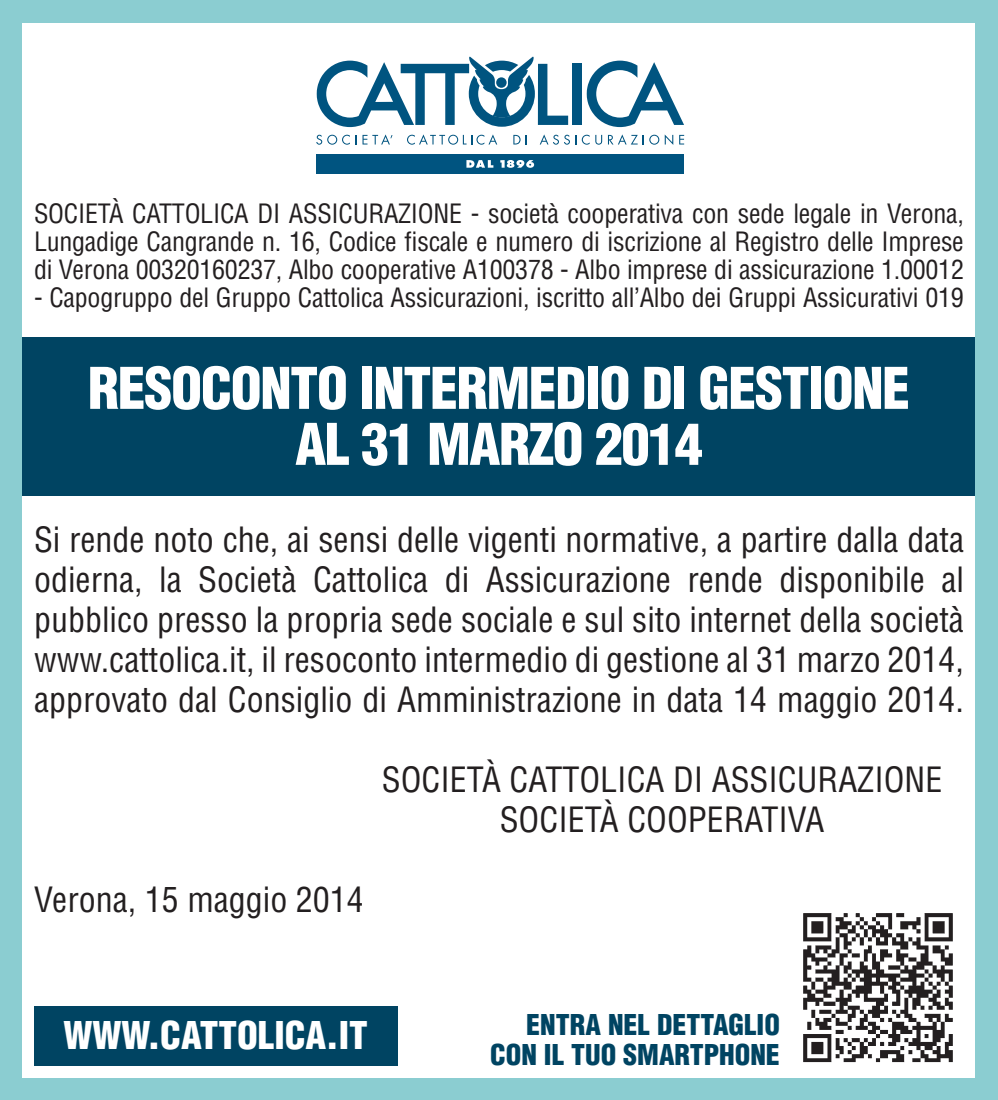
<style>
.page{position:relative;width:998px;height:1100px;background:#8bcdd1}
.page>*{position:absolute;margin:0;border:0;box-sizing:border-box;transform-origin:0 0}
.t1{font:900 condensed 56px/56px "Helvetica LT Std";letter-spacing:-.025em;color:#fff;text-align:center}
.t2{font:900 condensed 37.2px "Helvetica LT Std";color:#fff}
.t3{font:condensed 34px/40px "Helvetica LT Std";color:#231f20;text-align:justify}
.t4{font:900 condensed 28px/30px "Helvetica LT Std";color:#004462;text-align:right}
.t5{font:condensed 26px/28px "Helvetica LT Std";letter-spacing:-.01em;color:#231f20;text-align:justify}
</style>
<div class="page">
<div style="left:23px;top:23px;width:952px;height:1054px;background:#fff"></div>
<div style="left:316px;top:154px;width:368px;height:19px;background:#005480"></div>
<svg style="left:316px;top:135px;width:6px;height:10px"></svg>
<svg style="left:327px;top:135px;width:10px;height:10px"></svg>
<svg style="left:328px;top:136px;width:8px;height:8px"></svg>
<svg style="left:342px;top:135px;width:8px;height:10px"></svg>
<svg style="left:407px;top:134px;width:38px;height:11px"></svg>
<svg style="left:448px;top:135px;width:10px;height:10px"></svg>
<svg style="left:449px;top:136px;width:8px;height:8px"></svg>
<svg style="left:463px;top:134px;width:34px;height:11px"></svg>
<svg style="left:513px;top:135px;width:7px;height:10px"></svg>
<svg style="left:540px;top:134px;width:36px;height:11px"></svg>
<svg style="left:582px;top:135px;width:20px;height:10px"></svg>
<svg style="left:608px;top:134px;width:36px;height:11px"></svg>
<svg style="left:649px;top:135px;width:10px;height:10px"></svg>
<svg style="left:650px;top:136px;width:8px;height:8px"></svg>
<svg style="left:665px;top:134px;width:8px;height:11px"></svg>
<svg style="left:679px;top:135px;width:5px;height:10px"></svg>
<svg style="left:466px;top:160px;width:27px;height:8px"></svg>
<svg style="left:500px;top:160px;width:34px;height:8px"></svg>
<div style="left:572px;top:64px;width:10px;height:61px;background:#005480"></div>
<svg style="left:317px;top:57px;width:251px;height:70px"></svg>
<svg style="left:587px;top:61px;width:97px;height:66px"></svg>
<svg style="left:356px;top:134px;width:36px;height:11px"></svg>
<div style="left:23px;top:337px;width:952px;height:159px;background:#004462"></div>
<img style="left:803px;top:913px;width:150px;height:150px">
<div style="left:34px;top:1007px;width:363px;height:59px;background:#004462"></div>
<p class="t5" style="left:34px;top:199px;width:931px">SOCIETÀ CATTOLICA DI ASSICURAZIONE - società cooperativa con sede legale in Verona, Lungadige Cangrande n. 16, Codice fiscale e numero di iscrizione al Registro delle Imprese di Verona 00320160237, Albo cooperative A100378 - Albo imprese di assicurazione 1.00012</p>
<p class="t5" style="left:34px;top:283px;width:931px">- Capogruppo del Gruppo Cattolica Assicurazioni, iscritto all’Albo dei Gruppi Assicurativi 019</p>
<h1 class="t1" style="left:88px;top:360px;width:824px">RESOCONTO INTERMEDIO DI GESTIONE<br>AL 31 MARZO 2014</h1>
<p class="t3" style="left:34px;top:519px;width:931px">Si rende noto che, ai sensi delle vigenti normative, a partire dalla data odierna, la Società Cattolica di Assicurazione rende disponibile al pubblico presso la propria sede sociale e sul sito internet della società www.cattolica.it, il resoconto intermedio di gestione al 31 marzo 2014, approvato dal Consiglio di Amministrazione in data 14 maggio 2014.</p>
<p class="t3" style="left:382px;top:759px;width:562px;text-align:center">SOCIETÀ CATTOLICA DI ASSICURAZIONE<br>SOCIETÀ COOPERATIVA</p>
<p class="t3" style="left:34px;top:879px;width:331px">Verona, 15 maggio 2014</p>
<p class="t2" style="left:63px;top:1012px;width:306px">WWW.CATTOLICA.IT</p>
<p class="t4" style="left:490px;top:1009px;width:291px">ENTRA NEL DETTAGLIO<br>CON IL TUO SMARTPHONE</p>
</div>
